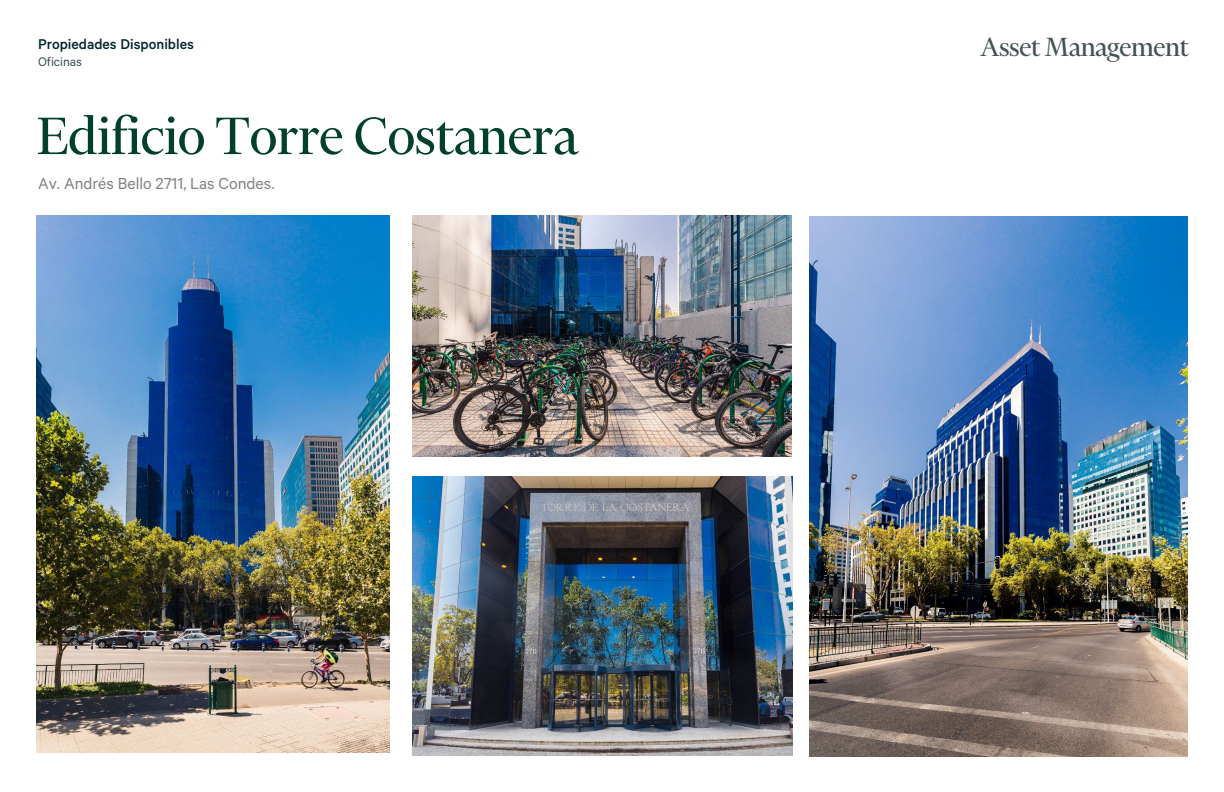
<style>
.page{position:relative;width:1224px;height:792px;background:#fff}
.page>*{position:absolute;margin:0;border:0;box-sizing:border-box;transform-origin:0 0}
.t1{font:60px "Financier Display";letter-spacing:-.005em;color:#00402d}
.t2{font:30px "Financier Display";letter-spacing:-.01em;color:#435254}
.t3{font:18px "Calibre";color:#7f8480}
.t4{font:500 16px "Calibre";color:#00262b}
.t5{font:14px "Calibre";color:#3c4e51}
</style>
<div class="page">
<img style="left:36px;top:216px;width:354px;height:536px">
<img style="left:412px;top:216px;width:380px;height:241px">
<img style="left:809px;top:216px;width:379px;height:541px">
<img style="left:413px;top:477px;width:379px;height:279px">
<p class="t4" style="left:38px;top:34px;width:157px">Propiedades Disponibles</p>
<p class="t5" style="left:38px;top:54px;width:45px">Oficinas</p>
<p class="t1" style="left:37px;top:105px;width:542px">Edificio Torre Costanera</p>
<p class="t3" style="left:38px;top:173px;width:238px">Av. Andrés Bello 2711, Las Condes.</p>
<p class="t2" style="left:980px;top:31px;width:210px">Asset Management</p>
</div>
